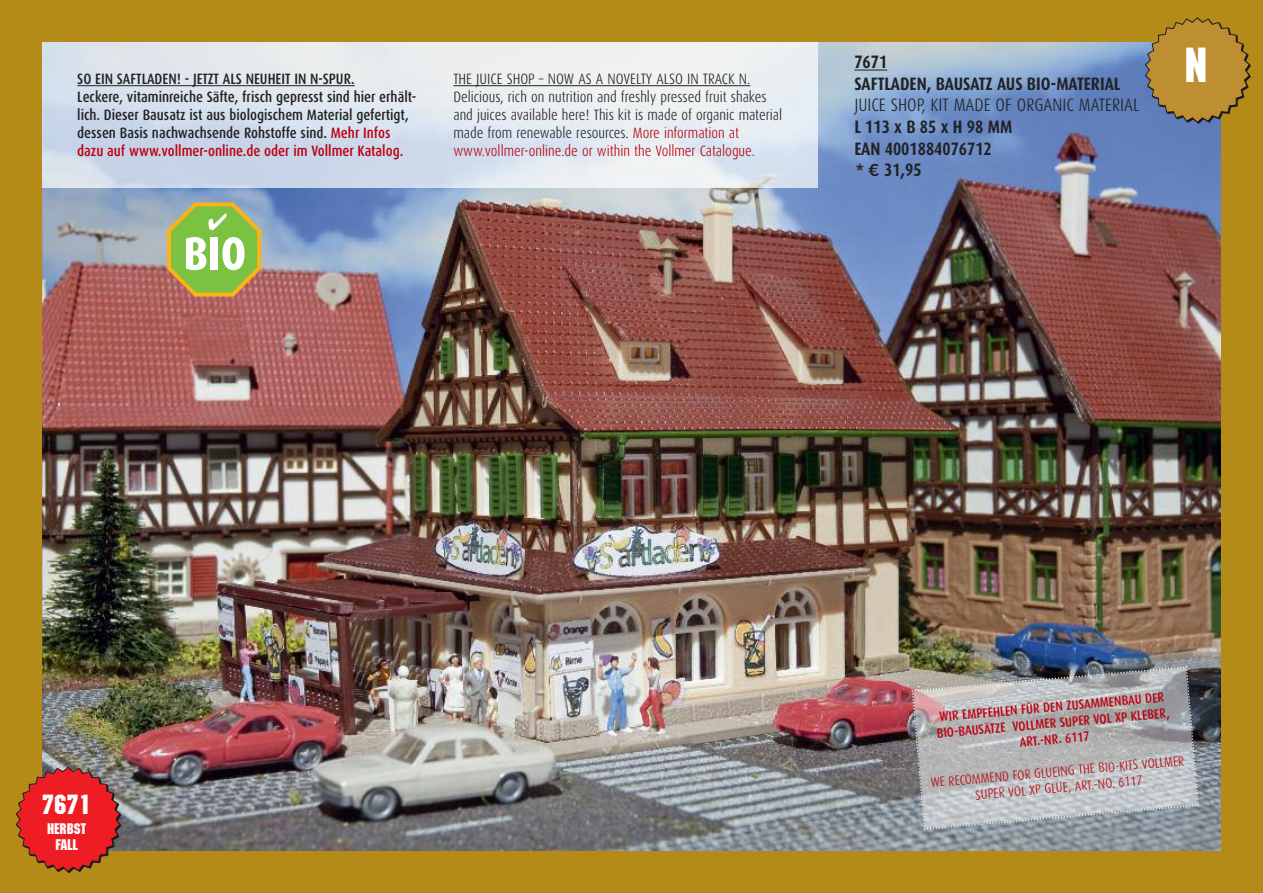
<style>
.page{position:relative;width:1263px;height:893px;background:#b48a19}
.page>*{position:absolute;margin:0;border:0;box-sizing:border-box;transform-origin:0 0}
.t1{font:48px "Machine";color:#fff}
.t2{font:27px "Machine";color:#fff}
.t3{font:700 18px/21.6px "Dax Condensed";color:#222225}
.t4{font:300 18px "Dax Condensed";color:#222225}
.t5{font:500 15px/18px "Dax Condensed";color:#222225}
.t6{font:300 15px/18px "Dax Condensed";color:#222225}
.t7{font:15px/16.5px "Machine";color:#fff;text-align:center}
.t8{font:500 13.5px/16.2px "Dax Condensed";color:#bc000f;text-align:center}
.t9{font:300 13.5px/16.2px "Dax Condensed";color:#bc000f;text-align:center}
.s1{color:#bc000f}
.s2{font-family:"Franklin Gothic LT";font-weight:600}
.s3{font-family:"Franklin Gothic LT";font-weight:500}
</style>
<div class="page">
<img style="left:43px;top:43px;width:1177px;height:807px">
<svg style="left:167px;top:203px;width:96px;height:93px;background:#a6be69"></svg>
<svg style="left:16px;top:767px;width:105px;height:106px"></svg>
<svg style="left:911px;top:665px;width:289px;height:166px;background:#abadaf"></svg>
<img style="left:43px;top:43px;width:774px;height:145px">
<hr style="left:77px;top:85px;width:278px;height:1px;background:#222225">
<hr style="left:453px;top:85px;width:297px;height:1px;background:#222225">
<hr style="left:854px;top:70px;width:33px;height:1px;background:#222225">
<svg style="left:1145px;top:18px;width:105px;height:106px"></svg>
<p class="t5" style="left:77px;top:71px;width:341px">SO EIN SAFTLADEN! - JETZT ALS NEUHEIT IN N-SPUR.<br>Leckere, vitaminreiche Säfte, frisch gepresst sind hier erhält&shy;lich. Dieser Bausatz ist aus biologischem Material gefertigt, dessen Basis nachwachsende Rohstoffe sind. <span class="s1">Mehr Infos dazu auf www.vollmer-online.de oder im Vollmer Katalog.</span></p>
<p class="t6" style="left:453px;top:71px;width:330px">THE JUICE SHOP – NOW AS A NOVELTY ALSO IN TRACK N.<br>Delicious, rich on nutrition and freshly pressed fruit shakes and juices available here! This kit is made of organic material made from renewable resources. <span class="s1">More information at www.vollmer-online.de or within the Vollmer Catalogue.</span></p>
<p class="t3" style="left:854px;top:52px;width:267px">7671<br>SAFTLADEN, BAUSATZ AUS BIO-MATERIAL</p>
<p class="t4" style="left:854px;top:99px;width:287px">JUICE SHOP, KIT MADE OF ORGANIC MATERIAL</p>
<p class="t3" style="left:854px;top:117px;width:159px">L113xB85xH98MM<br>EAN 4001884076712<br><span class="s2">*</span> <span class="s3">€</span> 31,95</p>
<h1 class="t1" style="left:1184px;top:38px;width:25px">N</h1>
<h2 class="t2" style="left:42px;top:789px;width:51px">7671</h2>
<p class="t7" style="left:47px;top:820px;width:41px">HERBST<br>FALL</p>
<p class="t8" style="left:935px;top:710px;width:235px;rotate:-5deg">WIR EMPFEHLEN FÜR DEN ZUSAMMENBAU DER<br>BIO-BAUSÄTZE VOLLMER SUPER VOL XP KLEBER,<br>ART.-NR. 6117</p>
<p class="t9" style="left:930px;top:776px;width:256px;rotate:-5deg">WE RECOMMEND FOR GLUEING THE BIO-KITS VOLLMER<br>SUPER VOL XP GLUE, ART.-NO. 6117</p>
</div>
